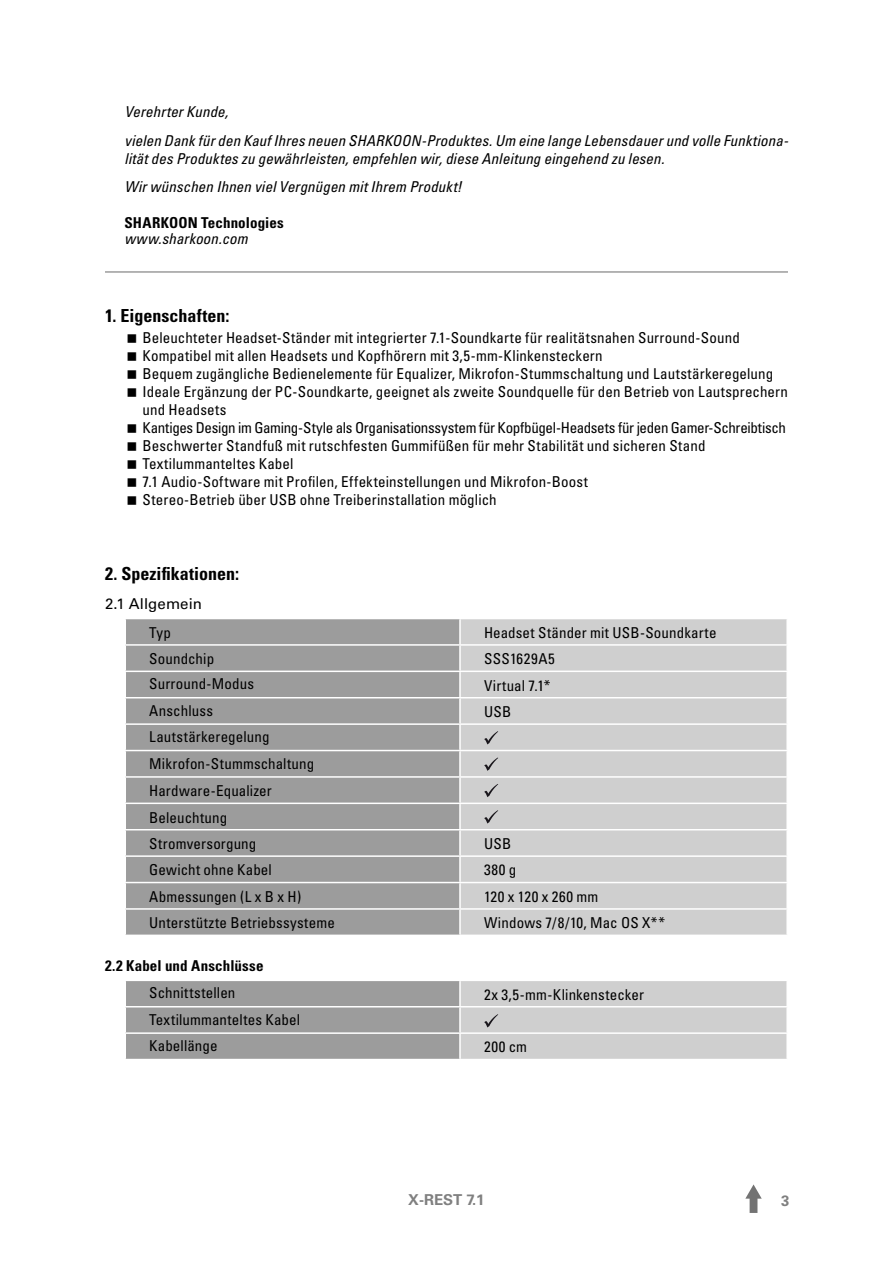
<style>
.page{position:relative;width:893px;height:1263px;background:#fff}
.page>*{position:absolute;margin:0;border:0;box-sizing:border-box;transform-origin:0 0}
.t1{font:18px "Univers LTCYR 67 Bold Cond";color:#000}
.t2{font:condensed 15px/18px "Univers";letter-spacing:.01em;color:#000}
.t3{font:15px/28.5px "Univers LTCYR 57 Condensed Obl";letter-spacing:.01em;color:#000}
.t4{font:15px "Univers LTCYR 67 Bold Cond";letter-spacing:.01em;color:#000}
.t5{font:condensed 15px "Univers";letter-spacing:.045em;color:#000}
.t6{font:15px "Univers LTCYR 55 Roman";letter-spacing:.005em;color:#000}
.t7{font:700 15px "Univers LTCYR 65";color:#808080}
.t8{font:condensed 15px "Univers";letter-spacing:.035em;color:#000}
</style>
<div class="page">
<svg style="left:745px;top:1184px;width:17px;height:29px"></svg>
<div style="left:126px;top:619px;width:333px;height:315px;background:#9c9c9c"></div>
<div style="left:461px;top:619px;width:325px;height:315px;background:#cfcfcf"></div>
<hr style="left:124px;top:644px;width:336px;height:2px;background:#fff">
<hr style="left:124px;top:670px;width:336px;height:2px;background:#fff">
<hr style="left:124px;top:697px;width:336px;height:1px;background:#fff">
<hr style="left:124px;top:723px;width:336px;height:2px;background:#fff">
<hr style="left:124px;top:750px;width:336px;height:1px;background:#fff">
<hr style="left:124px;top:776px;width:336px;height:2px;background:#fff">
<hr style="left:124px;top:802px;width:336px;height:2px;background:#fff">
<hr style="left:124px;top:829px;width:336px;height:1px;background:#fff">
<hr style="left:124px;top:855px;width:336px;height:2px;background:#fff">
<hr style="left:124px;top:882px;width:336px;height:1px;background:#fff">
<hr style="left:124px;top:908px;width:336px;height:2px;background:#fff">
<hr style="left:460px;top:644px;width:328px;height:2px;background:#fff">
<hr style="left:460px;top:670px;width:328px;height:2px;background:#fff">
<hr style="left:460px;top:697px;width:328px;height:1px;background:#fff">
<hr style="left:460px;top:723px;width:328px;height:2px;background:#fff">
<hr style="left:460px;top:750px;width:328px;height:1px;background:#fff">
<hr style="left:460px;top:776px;width:328px;height:2px;background:#fff">
<hr style="left:460px;top:802px;width:328px;height:2px;background:#fff">
<hr style="left:460px;top:829px;width:328px;height:1px;background:#fff">
<hr style="left:460px;top:855px;width:328px;height:2px;background:#fff">
<hr style="left:460px;top:882px;width:328px;height:1px;background:#fff">
<hr style="left:460px;top:908px;width:328px;height:2px;background:#fff">
<hr style="left:105px;top:272px;width:683px;height:1px;background:#000">
<svg style="left:484px;top:731px;width:14px;height:13px"></svg>
<svg style="left:484px;top:757px;width:14px;height:14px"></svg>
<svg style="left:484px;top:784px;width:14px;height:13px"></svg>
<svg style="left:484px;top:810px;width:14px;height:13px"></svg>
<svg style="left:125px;top:981px;width:662px;height:78px;background:#b8b8b8"></svg>
<p class="t3" style="left:124px;top:97px;width:665px">Verehrter Kunde,<br>vielen Dank für den Kauf Ihres neuen SHARKOON-Produktes. Um eine lange Lebensdauer und volle Funktiona-</p>
<p class="t3" style="left:124px;top:144px;width:541px">lität des Produktes zu gewährleisten, empfehlen wir, diese Anleitung eingehend zu lesen.<br>Wir wünschen Ihnen viel Vergnügen mit Ihrem Produkt!</p>
<p class="t4" style="left:124px;top:213px;width:161px">SHARKOON Technologies</p>
<p class="t3" style="left:124px;top:224px;width:125px">www.sharkoon.com</p>
<p class="t1" style="left:105px;top:304px;width:126px">1. Eigenschaften:</p>
<p class="t2" style="left:142px;top:328px;width:647px">Beleuchteter Headset-Ständer mit integrierter 7.1-Soundkarte für realitätsnahen Surround-Sound Kompatibel mit allen Headsets und Kopfhörern mit 3,5-mm-Klinkensteckern<br>Bequem zugängliche Bedienelemente für Equalizer, Mikrofon-Stummschaltung und Lautstärkeregelung Ideale Ergänzung der PC-Soundkarte, geeignet als zweite Soundquelle für den Betrieb von Lautsprechern und Headsets<br>Kantiges Design im Gaming-Style als Organisationssystem für Kopfbügel-Headsets für jeden Gamer-Schreibtisch Beschwerter Standfuß mit rutschfesten Gummifüßen für mehr Stabilität und sicheren Stand Textilummanteltes Kabel<br>7.1 Audio-Software mit Profilen, Effekteinstellungen und Mikrofon-Boost<br>Stereo-Betrieb über USB ohne Treiberinstallation möglich</p>
<p class="t1" style="left:105px;top:563px;width:136px">2. Spezifikationen:</p>
<p class="t6" style="left:105px;top:593px;width:99px">2.1 Allgemein</p>
<p class="t2" style="left:149px;top:623px;width:23px">Typ</p>
<p class="t2" style="left:484px;top:623px;width:234px">Headset Ständer mit USB-Soundkarte</p>
<p class="t2" style="left:149px;top:649px;width:66px">Soundchip</p>
<p class="t8" style="left:484px;top:649px;width:72px">SSS1629A5</p>
<p class="t2" style="left:149px;top:675px;width:106px">Surround-Modus</p>
<p class="t2" style="left:484px;top:676px;width:68px">Virtual 7.1*</p>
<p class="t2" style="left:149px;top:701px;width:65px">Anschluss</p>
<p class="t2" style="left:484px;top:702px;width:29px">USB</p>
<p class="t2" style="left:149px;top:723px;width:167px;line-height:26.7px">Lautstärkeregelung<br>Mikrofon-Stummschaltung<br>Hardware-Equalizer<br>Beleuchtung<br>Stromversorgung</p>
<p class="t2" style="left:484px;top:834px;width:29px">USB</p>
<p class="t2" style="left:149px;top:861px;width:124px">Gewicht ohne Kabel</p>
<p class="t2" style="left:484px;top:861px;width:34px">380 g</p>
<p class="t2" style="left:149px;top:887px;width:154px">Abmessungen (L x B x H)</p>
<p class="t5" style="left:484px;top:887px;width:116px">120 x 120 x 260 mm</p>
<p class="t2" style="left:149px;top:913px;width:187px">Unterstützte Betriebssysteme</p>
<p class="t2" style="left:484px;top:913px;width:183px">Windows 7/8/10, Mac OS X**</p>
<p class="t4" style="left:105px;top:956px;width:160px">2.2 Kabel und Anschlüsse</p>
<p class="t2" style="left:149px;top:984px;width:88px">Schnittstellen</p>
<p class="t2" style="left:484px;top:985px;width:162px">2x 3,5-mm-Klinkenstecker</p>
<p class="t2" style="left:149px;top:1006px;width:152px;line-height:26.4px">Textilummanteltes Kabel<br>Kabellänge</p>
<p class="t2" style="left:484px;top:1038px;width:45px">200 cm</p>
<p class="t7" style="left:408px;top:1189px;width:78px">X-REST 7.1</p>
<p class="t7" style="left:781px;top:1190px;width:10px">3</p>
</div>
